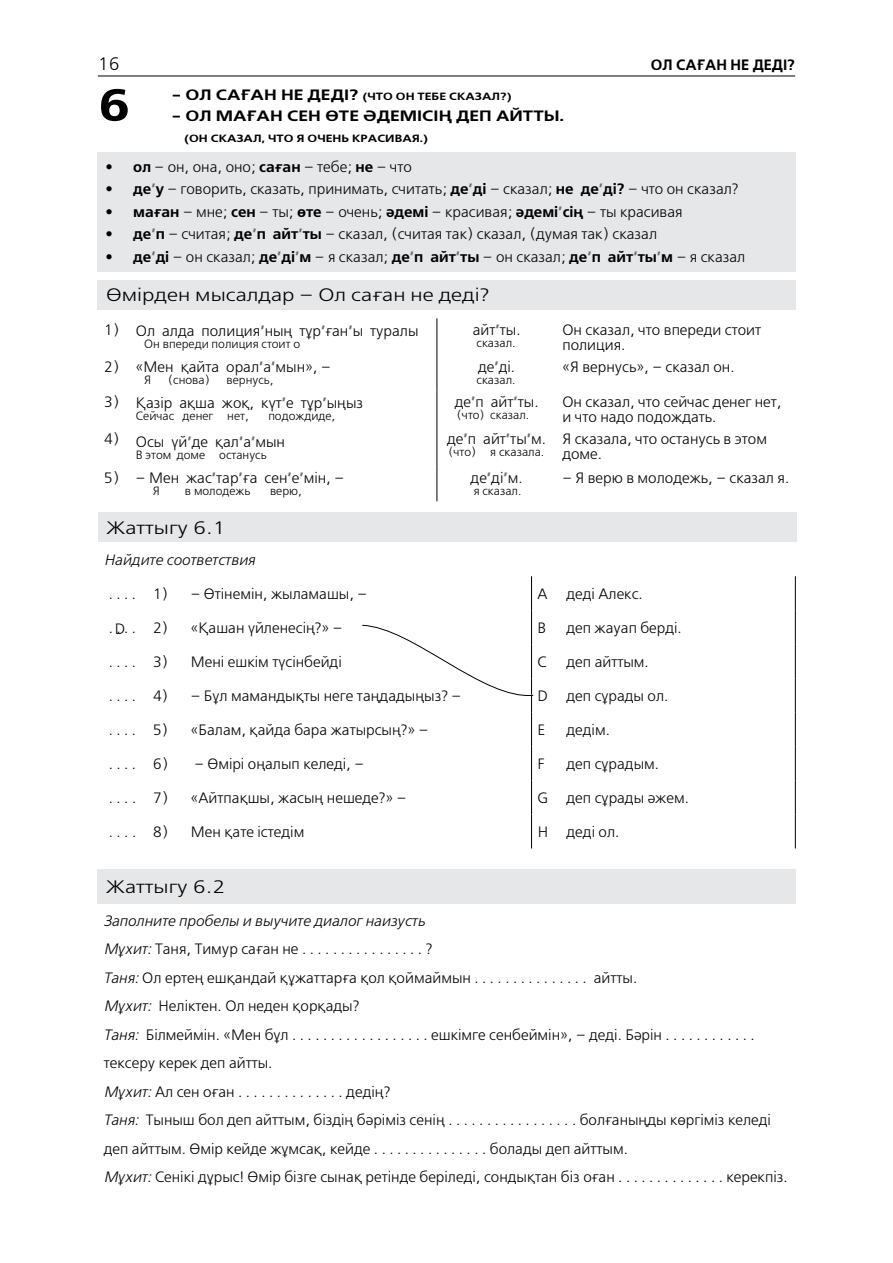
<style>
.page{position:relative;width:893px;height:1263px;background:#fff}
.page>*{position:absolute;margin:0;border:0;box-sizing:border-box;transform-origin:0 0}
.t1{font:700 45px "DS Free Set";color:#000;scale:1.2 1}
.t2{font:18px "DS Free Set";color:#000;scale:1.2 1}
.t3{font:18px "DS Free Set";color:#000}
.t4{font:15px/28.5px "DS Free Set";color:#000}
.t5{font:700 15px "DS Free Set";color:#000;scale:1.2 1}
.t6{font:italic 15px "DS Free Set";color:#000}
.t7{font:700 15px "DS Free Set";color:#000}
.t8{font:12px "DS Free Set";color:#000}
.t9{font:700 10.5px "DS Free Set";color:#000;scale:1.2 1}
.s1{font-size:15px}
.s2{font-weight:700}
.s3{font-weight:700;color:#6d6e71}
.s4{font-style:italic}
</style>
<div class="page">
<hr style="left:98px;top:76px;width:697px;height:1px;background:#000">
<hr style="left:437px;top:318px;width:1px;height:38px;background:#000">
<hr style="left:437px;top:356px;width:1px;height:34px;background:#000">
<hr style="left:437px;top:390px;width:1px;height:38px;background:#000">
<hr style="left:437px;top:428px;width:1px;height:39px;background:#000">
<hr style="left:437px;top:467px;width:1px;height:34px;background:#000">
<hr style="left:531px;top:576px;width:1px;height:34px;background:#000">
<hr style="left:795px;top:576px;width:1px;height:34px;background:#000">
<hr style="left:531px;top:610px;width:1px;height:34px;background:#000">
<hr style="left:795px;top:610px;width:1px;height:34px;background:#000">
<hr style="left:795px;top:644px;width:1px;height:34px;background:#000">
<hr style="left:531px;top:678px;width:1px;height:34px;background:#000">
<hr style="left:795px;top:678px;width:1px;height:34px;background:#000">
<hr style="left:531px;top:712px;width:1px;height:34px;background:#000">
<hr style="left:795px;top:712px;width:1px;height:34px;background:#000">
<hr style="left:531px;top:746px;width:1px;height:34px;background:#000">
<hr style="left:795px;top:746px;width:1px;height:34px;background:#000">
<hr style="left:531px;top:780px;width:1px;height:34px;background:#000">
<hr style="left:795px;top:780px;width:1px;height:34px;background:#000">
<hr style="left:531px;top:814px;width:1px;height:34px;background:#000">
<hr style="left:795px;top:814px;width:1px;height:34px;background:#000">
<svg style="left:362px;top:625px;width:172px;height:75px"></svg>
<div style="left:98px;top:152px;width:698px;height:119px;background:#e6e7e8"></div>
<div style="left:98px;top:280px;width:698px;height:30px;background:#e6e7e8"></div>
<div style="left:98px;top:512px;width:698px;height:30px;background:#e6e7e8"></div>
<div style="left:98px;top:870px;width:698px;height:34px;background:#e6e7e8"></div>
<p class="t3" style="left:98px;top:53px;width:24px">16</p>
<p class="t7" style="left:651px;top:56px;width:146px">ОЛ САҒАН НЕ ДЕДІ?</p>
<h1 class="t1" style="left:98px;top:79px;width:29px">6</h1>
<p class="t9" style="left:172px;top:90px;width:285px"><span class="s1">- ОЛ САҒАН НЕ ДЕДІ?</span> (ЧТО ОН ТЕБЕ СКАЗАЛ?)</p>
<p class="t5" style="left:172px;top:107px;width:329px">- ОЛ МАҒАН СЕН ӨТЕ ӘДЕМІСІҢ ДЕП АЙТТЫ.</p>
<p class="t9" style="left:184px;top:132px;width:204px">(ОН СКАЗАЛ, ЧТО Я ОЧЕНЬ КРАСИВАЯ.)</p>
<p class="t4" style="left:106px;top:153px;width:307px"><span class="s2">• ол</span> – он, она, оно; <span class="s2">саған</span> – тебе; <span class="s2">не</span> – что</p>
<p class="t4" style="left:106px;top:175px;width:634px"><span class="s2">• де</span><span class="s3">’</span><span class="s2">у</span> – говорить, сказать, принимать, считать; <span class="s2">де</span><span class="s3">’</span><span class="s2">ді</span> – сказал; <span class="s2">не де</span><span class="s3">’</span><span class="s2">ді?</span> – что он сказал?</p>
<p class="t4" style="left:106px;top:198px;width:578px"><span class="s2">• маған</span> – мне; <span class="s2">сен</span> – ты; <span class="s2">өте</span> – очень; <span class="s2">әдемі</span> – красивая; <span class="s2">әдемі</span><span class="s3">’</span><span class="s2">сің</span> – ты красивая</p>
<p class="t4" style="left:106px;top:220px;width:552px"><span class="s2">• де</span><span class="s3">’</span><span class="s2">п</span> – считая; <span class="s2">де</span><span class="s3">’</span><span class="s2">п айт</span><span class="s3">’</span><span class="s2">ты</span> – сказал, (считая так) сказал, (думая так) сказал</p>
<p class="t4" style="left:106px;top:243px;width:640px"><span class="s2">• де</span><span class="s3">’</span><span class="s2">ді</span> – он сказал; <span class="s2">де</span><span class="s3">’</span><span class="s2">ді</span><span class="s3">’</span><span class="s2">м</span> – я сказал; <span class="s2">де</span><span class="s3">’</span><span class="s2">п айт</span><span class="s3">’</span><span class="s2">ты</span> – он сказал; <span class="s2">де</span><span class="s3">’</span><span class="s2">п айт</span><span class="s3">’</span><span class="s2">ты</span><span class="s3">’</span><span class="s2">м</span> – я сказал</p>
<p class="t2" style="left:106px;top:284px;width:321px">Өмірден мысалдар – Ол саған не деді?</p>
<p class="t4" style="left:104px;top:317px;width:316px">1) Ол алда полиция<span class="s3">’</span>ның тұр<span class="s3">’</span>ған<span class="s3">’</span>ы туралы</p>
<p class="t8" style="left:144px;top:337px;width:157px">Он впереди полиция стоит о</p>
<p class="t4" style="left:473px;top:316px;width:49px">айт<span class="s3">’</span>ты.</p>
<p class="t8" style="left:476px;top:336px;width:41px">сказал.</p>
<p class="t4" style="left:562px;top:323px;width:200px;line-height:15px">Он сказал, что впереди стоит полиция.</p>
<p class="t4" style="left:104px;top:353px;width:228px">2) «Мен қайта орал<span class="s3">’</span>а<span class="s3">’</span>мын», –</p>
<p class="t8" style="left:144px;top:373px;width:9px">Я</p>
<p class="t8" style="left:168px;top:373px;width:43px">(снова)</p>
<p class="t8" style="left:227px;top:373px;width:49px">вернусь,</p>
<p class="t4" style="left:478px;top:353px;width:39px">де<span class="s3">’</span>ді.</p>
<p class="t8" style="left:476px;top:373px;width:41px">сказал.</p>
<p class="t4" style="left:562px;top:353px;width:174px">«Я вернусь», – сказал он.</p>
<p class="t4" style="left:104px;top:389px;width:261px">3) Қазір ақша жоқ, күт<span class="s3">’</span>е тұр<span class="s3">’</span>ыңыз</p>
<p class="t8" style="left:136px;top:409px;width:114px">Сейчас денег нет,</p>
<p class="t8" style="left:268px;top:409px;width:69px">подождиде,</p>
<p class="t4" style="left:455px;top:388px;width:85px">де<span class="s3">’</span>п айт<span class="s3">’</span>ты.</p>
<p class="t8" style="left:457px;top:408px;width:74px">(что) сказал.</p>
<p class="t4" style="left:562px;top:395px;width:221px;line-height:15px">Он сказал, что сейчас денег нет, и что надо подождать.</p>
<p class="t4" style="left:104px;top:427px;width:183px">4) Осы үй<span class="s3">’</span>де қал<span class="s3">’</span>а<span class="s3">’</span>мын</p>
<p class="t8" style="left:136px;top:447px;width:132px">В этом доме останусь</p>
<p class="t4" style="left:447px;top:425px;width:100px">де<span class="s3">’</span>п айт<span class="s3">’</span>ты<span class="s3">’</span>м.</p>
<p class="t8" style="left:448px;top:445px;width:97px">(что) я сказала.</p>
<p class="t4" style="left:562px;top:432px;width:206px;line-height:15px">Я сказала, что останусь в этом доме.</p>
<p class="t4" style="left:104px;top:464px;width:242px">5) – Мен жас<span class="s3">’</span>тар<span class="s3">’</span>ға сен<span class="s3">’</span>е<span class="s3">’</span>мін, –</p>
<p class="t8" style="left:153px;top:484px;width:9px">Я</p>
<p class="t8" style="left:185px;top:484px;width:67px">в молодежь</p>
<p class="t8" style="left:270px;top:484px;width:33px">верю,</p>
<p class="t4" style="left:471px;top:464px;width:54px">де<span class="s3">’</span>ді<span class="s3">’</span>м.</p>
<p class="t8" style="left:474px;top:484px;width:49px">я сказал.</p>
<p class="t4" style="left:562px;top:464px;width:228px">– Я верю в молодежь, – сказал я.</p>
<p class="t2" style="left:107px;top:517px;width:101px">Жаттыгу 6.1</p>
<p class="t6" style="left:104px;top:551px;width:152px">Найдите соответствия</p>
<p class="t4" style="left:109px;top:579px;width:61px">. . . . 1)</p>
<p class="t4" style="left:191px;top:579px;width:178px">– Өтінемін, жыламашы, –</p>
<p class="t4" style="left:538px;top:579px;width:12px">A</p>
<p class="t4" style="left:566px;top:579px;width:78px">деді Алекс.</p>
<p class="t4" style="left:109px;top:613px;width:61px">. . . . 2)</p>
<p class="t4" style="left:191px;top:613px;width:153px">«Қашан үйленесің?» –</p>
<p class="t4" style="left:538px;top:613px;width:10px">B</p>
<p class="t4" style="left:566px;top:613px;width:117px">деп жауап берді.</p>
<p class="t4" style="left:109px;top:647px;width:61px">. . . . 3)</p>
<p class="t4" style="left:191px;top:647px;width:152px">Мені ешкім түсінбейді</p>
<p class="t4" style="left:538px;top:647px;width:11px">C</p>
<p class="t4" style="left:566px;top:647px;width:84px">деп айттым.</p>
<p class="t4" style="left:109px;top:681px;width:61px">. . . . 4)</p>
<p class="t4" style="left:191px;top:681px;width:272px">– Бұл мамандықты неге таңдадыңыз? –</p>
<p class="t4" style="left:538px;top:681px;width:132px">D деп сұрады ол.</p>
<p class="t4" style="left:109px;top:715px;width:61px">. . . . 5)</p>
<p class="t4" style="left:191px;top:715px;width:239px">«Балам, қайда бара жатырсың?» –</p>
<p class="t4" style="left:538px;top:715px;width:9px">E</p>
<p class="t4" style="left:566px;top:715px;width:45px">дедім.</p>
<p class="t4" style="left:109px;top:749px;width:61px">. . . . 6)</p>
<p class="t4" style="left:194px;top:749px;width:171px">– Өмірі оңалып келеді, –</p>
<p class="t4" style="left:538px;top:749px;width:9px">F</p>
<p class="t4" style="left:567px;top:749px;width:94px">деп сұрадым.</p>
<p class="t4" style="left:109px;top:784px;width:61px">. . . . 7)</p>
<p class="t4" style="left:191px;top:784px;width:217px">«Айтпақшы, жасың нешеде?» –</p>
<p class="t4" style="left:538px;top:784px;width:153px">G деп сұрады әжем.</p>
<p class="t4" style="left:109px;top:818px;width:61px">. . . . 8)</p>
<p class="t4" style="left:191px;top:818px;width:115px">Мен қате істедім</p>
<p class="t4" style="left:538px;top:818px;width:83px">H деді ол.</p>
<p class="t4" style="left:115px;top:615px;width:12px">D</p>
<p class="t2" style="left:106px;top:876px;width:101px">Жаттыгу 6.2</p>
<p class="t4" style="left:104px;top:907px;width:685px"><span class="s4">Заполните пробелы и выучите диалог наизусть<br>Мұхит:</span> Таня, Тимур саған не . . . . . . . . . . . . . . . . ?<br><span class="s4">Таня:</span> Ол ертең ешқандай құжаттарға қол қоймаймын . . . . . . . . . . . . . . . айтты.<br><span class="s4">Мұхит:</span> Неліктен. Ол неден қорқады?<br><span class="s4">Таня:</span> Білмеймін. «Мен бұл . . . . . . . . . . . . . . . . . . ешкімге сенбеймін», – деді. Бәрін . . . . . . . . . . . . тексеру керек деп айтты.<br><span class="s4">Мұхит:</span> Ал сен оған . . . . . . . . . . . . . . дедің?<br><span class="s4">Таня:</span> Тыныш бол деп айттым, біздің бәріміз сенің . . . . . . . . . . . . . . . . . болғаныңды көргіміз келеді деп айттым. Өмір кейде жұмсақ, кейде . . . . . . . . . . . . . . . болады деп айттым.<br><span class="s4">Мұхит:</span> Сенікі дұрыс! Өмір бізге сынақ ретінде беріледі, сондықтан біз оған . . . . . . . . . . . . . . керекпіз.</p>
</div>
